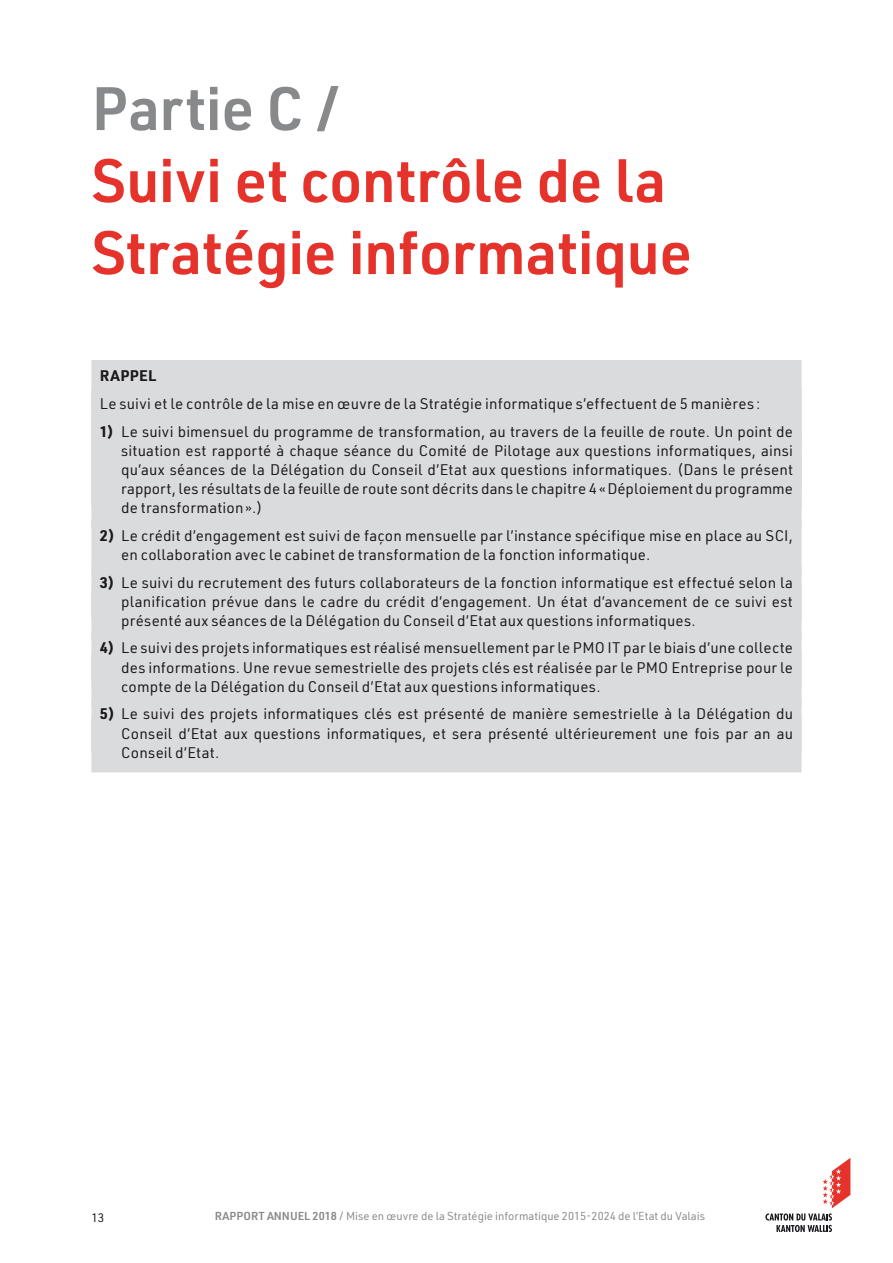
<style>
.page{position:relative;width:893px;height:1263px;background:#fff}
.page>*{position:absolute;margin:0;border:0;box-sizing:border-box;transform-origin:0 0}
.t1{font:600 60px/72px "URWDIN";letter-spacing:-.005em;color:#e5332c}
.t2{font:600 60px "URWDIN";letter-spacing:-.005em;color:#87898a}
.t3{font:15px/19.2px "URWDIN";letter-spacing:.01em;color:#1a181c;text-align:justify}
.t4{font:700 15px "URWDIN";letter-spacing:.02em;color:#1a181c}
.t5{font:12px "URWDIN";color:#1a181c}
.t6{font:11.25px "URWDIN";color:#87898a}
.s1{font-weight:700}
.s2{font-weight:600}
</style>
<div class="page">
<svg style="left:765px;top:1158px;width:85px;height:74px"></svg>
<div style="left:91px;top:360px;width:710px;height:55px;background:#dadbdc"></div>
<div style="left:91px;top:415px;width:710px;height:55px;background:#dadbdc"></div>
<div style="left:91px;top:453px;width:710px;height:56px;background:#dadbdc"></div>
<div style="left:91px;top:473px;width:710px;height:55px;background:#dadbdc"></div>
<div style="left:91px;top:519px;width:710px;height:56px;background:#dadbdc"></div>
<div style="left:91px;top:566px;width:710px;height:55px;background:#dadbdc"></div>
<div style="left:91px;top:585px;width:710px;height:56px;background:#dadbdc"></div>
<div style="left:91px;top:632px;width:710px;height:55px;background:#dadbdc"></div>
<div style="left:91px;top:651px;width:710px;height:55px;background:#dadbdc"></div>
<div style="left:91px;top:698px;width:710px;height:55px;background:#dadbdc"></div>
<div style="left:91px;top:717px;width:710px;height:55px;background:#dadbdc"></div>
<h1 class="t2" style="left:91px;top:68px;width:250px">Partie C /</h1>
<h1 class="t1" style="left:91px;top:142px;width:602px">Suivi et contrôle de la<br>Stratégie informatique</h1>
<p class="t4" style="left:100px;top:365px;width:58px">RAPPEL</p>
<p class="t3" style="left:100px;top:393px;width:662px">Le suivi et le contrôle de la mise en œuvre de la Stratégie informatique s’effectuent de 5 manières :</p>
<p class="t3" style="left:121px;top:421px;width:673px;text-indent:-21px"><span class="s1">1)</span> Le suivi bimensuel du programme de transformation, au travers de la feuille de route. Un point de situation est rapporté à chaque séance du Comité de Pilotage aux questions informatiques, ainsi qu’aux séances de la Délégation du Conseil d’Etat aux questions informatiques. (Dans le présent rapport, les résultats de la feuille de route sont décrits dans le chapitre 4 « Déploiement du programme de transformation ».)</p>
<p class="t3" style="left:121px;top:525px;width:673px;text-indent:-21px"><span class="s1">2)</span> Le crédit d’engagement est suivi de façon mensuelle par l’instance spécifique mise en place au SCI, en collaboration avec le cabinet de transformation de la fonction informatique.</p>
<p class="t3" style="left:121px;top:572px;width:673px;text-indent:-21px"><span class="s1">3)</span> Le suivi du recrutement des futurs collaborateurs de la fonction informatique est effectué selon la planification prévue dans le cadre du crédit d’engagement. Un état d’avancement de ce suivi est présenté aux séances de la Délégation du Conseil d’Etat aux questions informatiques.</p>
<p class="t3" style="left:121px;top:638px;width:673px;text-indent:-21px"><span class="s1">4)</span> Le suivi des projets informatiques est réalisé mensuellement par le PMO IT par le biais d’une collecte des informations. Une revue semestrielle des projets clés est réalisée par le PMO Entreprise pour le compte de la Délégation du Conseil d’Etat aux questions informatiques.</p>
<p class="t3" style="left:121px;top:704px;width:673px;text-indent:-21px"><span class="s1">5)</span> Le suivi des projets informatiques clés est présenté de manière semestrielle à la Délégation du Conseil d’Etat aux questions informatiques, et sera présenté ultérieurement une fois par an au Conseil d’Etat.</p>
<p class="t5" style="left:91px;top:1210px;width:14px">13</p>
<p class="t6" style="left:215px;top:1209px;width:492px"><span class="s2">RAPPORT ANNUEL 2018</span> / Mise en œuvre de la Stratégie informatique 2015-2024 de l’Etat du Valais</p>
</div>
